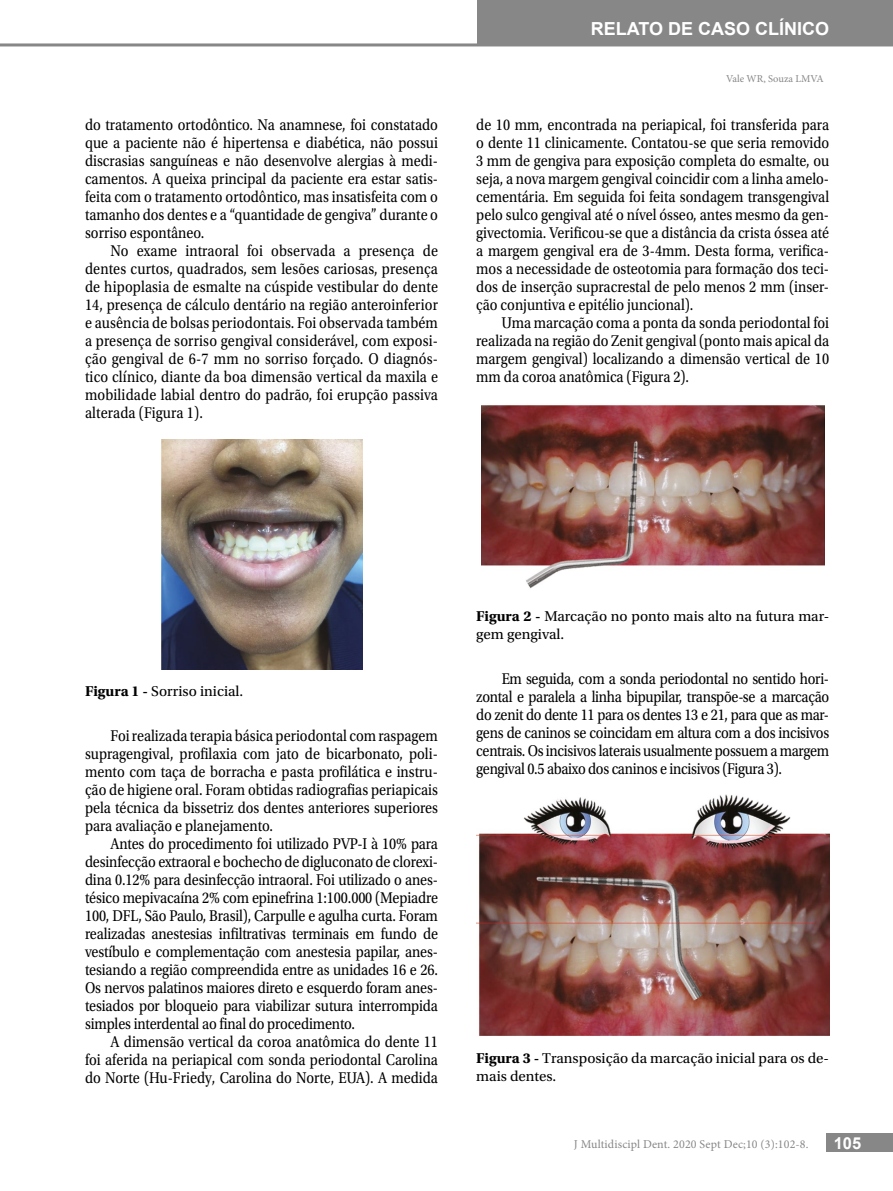
<style>
.page{position:relative;width:893px;height:1191px;background:#fff}
.page>*{position:absolute;margin:0;border:0;box-sizing:border-box;transform-origin:0 0}
.t1{font:700 18px "Arial";color:#fff}
.t2{font:700 16.5px "Arial";color:#fff}
.t3{font:16.35px/18px "Utopia Std";color:#000;text-align:justify;scale:.87 1}
.t4{font:15px/18px "Utopia Std";color:#000}
.t5{font:12px "Minion Pro";letter-spacing:.01em;color:#878787}
.t6{font:10.5px "Minion Pro";color:#878787}
.s1{font-weight:700}
</style>
<div class="page">
<div style="left:477px;top:0;width:416px;height:45px;background:#878787"></div>
<hr style="left:0;top:43px;width:893px;height:3px;background:#878787">
<div style="left:826px;top:1133px;width:67px;height:18px;background:#878787"></div>
<img style="left:161px;top:439px;width:202px;height:230px">
<img style="left:481px;top:405px;width:343px;height:184px">
<img style="left:476px;top:794px;width:353px;height:242px">
<p class="t3" style="left:85px;top:116px;width:407px">do tratamento ortodôntico. Na anamnese, foi constatado que a paciente não é hipertensa e diabética, não possui discrasias sanguíneas e não desenvolve alergias à medi&shy;camentos. A queixa principal da paciente era estar satis&shy;feita com o tratamento ortodôntico, mas insatisfeita com o tamanho dos dentes e a “quantidade de gengiva” durante o sorriso espontâneo.</p>
<p class="t3" style="left:85px;top:242px;width:407px;text-indent:26px">No exame intraoral foi observada a presença de dentes curtos, quadrados, sem lesões cariosas, presença de hipoplasia de esmalte na cúspide vestibular do dente 14, presença de cálculo dentário na região anteroinferior e ausência de bolsas periodontais. Foi observada também a presença de sorriso gengival considerável, com exposi&shy;ção gengival de 6-7 mm no sorriso forçado. O diagnós&shy;tico clínico, diante da boa dimensão vertical da maxila e mobilidade labial dentro do padrão, foi erupção passiva alterada (Figura 1).</p>
<p class="t1" style="left:591px;top:16px;width:240px">RELATO DE CASO CLÍNICO</p>
<p class="t6" style="left:726px;top:72px;width:99px">Vale WR, Souza LMVA</p>
<p class="t3" style="left:476px;top:116px;width:407px">de 10 mm, encontrada na periapical, foi transferida para o dente 11 clinicamente. Contatou-se que seria removido 3 mm de gengiva para exposição completa do esmalte, ou seja, a nova margem gengival coincidir com a linha amelo&shy;cementária. Em seguida foi feita sondagem transgengival pelo sulco gengival até o nível ósseo, antes mesmo da gen&shy;givectomia. Verificou-se que a distância da crista óssea até a margem gengival era de 3-4mm. Desta forma, verifica&shy;mos a necessidade de osteotomia para formação dos teci&shy;dos de inserção supracrestal de pelo menos 2 mm (inser&shy;ção conjuntiva e epitélio juncional).</p>
<p class="t3" style="left:476px;top:314px;width:407px;text-indent:26px">Uma marcação coma a ponta da sonda periodontal foi realizada na região do Zenit gengival (ponto mais apical da margem gengival) localizando a dimensão vertical de 10 mm da coroa anatômica (Figura 2).</p>
<p class="t4" style="left:85px;top:682px;width:160px"><span class="s1">Figura 1 -</span> Sorriso inicial.</p>
<p class="t3" style="left:85px;top:726px;width:407px;text-indent:26px">Foi realizada terapia básica periodontal com raspagem supragengival, profilaxia com jato de bicarbonato, poli&shy;mento com taça de borracha e pasta profilática e instru&shy;ção de higiene oral. Foram obtidas radiografias periapicais pela técnica da bissetriz dos dentes anteriores superiores para avaliação e planejamento.</p>
<p class="t3" style="left:85px;top:834px;width:407px;text-indent:26px">Antes do procedimento foi utilizado PVP-I à 10% para desinfecção extraoral e bochecho de digluconato de clorexi&shy;dina 0.12% para desinfecção intraoral. Foi utilizado o anes&shy;tésico mepivacaína 2% com epinefrina 1:100.000 (Mepiadre 100, DFL, São Paulo, Brasil), Carpulle e agulha curta. Foram realizadas anestesias infiltrativas terminais em fundo de vestíbulo e complementação com anestesia papilar, anes&shy;tesiando a região compreendida entre as unidades 16 e 26.<br>Os nervos palatinos maiores direto e esquerdo foram anes&shy;tesiados por bloqueio para viabilizar sutura interrompida simples interdental ao final do procedimento.</p>
<p class="t3" style="left:85px;top:1032px;width:407px;text-indent:26px">A dimensão vertical da coroa anatômica do dente 11 foi aferida na periapical com sonda periodontal Carolina do Norte (Hu-Friedy, Carolina do Norte, EUA). A medida</p>
<p class="t4" style="left:476px;top:607px;width:354px"><span class="s1">Figura 2 -</span> Marcação no ponto mais alto na futura mar&shy;gem gengival.</p>
<p class="t3" style="left:476px;top:669px;width:407px;text-indent:26px">Em seguida, com a sonda periodontal no sentido hori&shy;zontal e paralela a linha bipupilar, transpõe-se a marcação do zenit do dente 11 para os dentes 13 e 21, para que as mar&shy;gens de caninos se coincidam em altura com a dos incisivos centrais. Os incisivos laterais usualmente possuem a margem gengival 0.5 abaixo dos caninos e incisivos (Figura 3).</p>
<p class="t4" style="left:476px;top:1049px;width:354px"><span class="s1">Figura 3 -</span> Transposição da marcação inicial para os de&shy;mais dentes.</p>
<p class="t5" style="left:574px;top:1136px;width:236px">J Multidiscipl Dent. 2020 Sept Dec;10 (3):102-8.</p>
<p class="t2" style="left:834px;top:1131px;width:29px">105</p>
</div>
